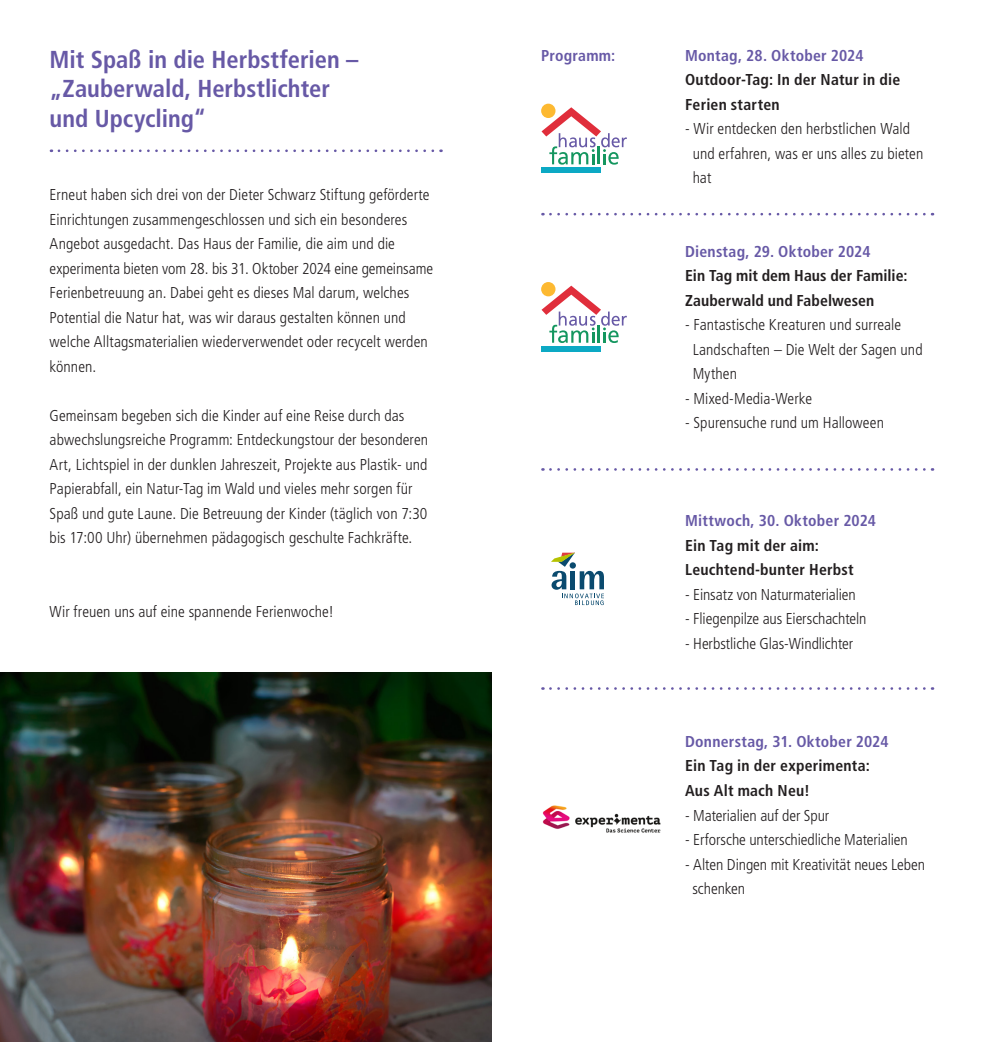
<style>
.page{position:relative;width:983px;height:1042px;background:#fff}
.page>*{position:absolute;margin:0;border:0;box-sizing:border-box;transform-origin:0 0}
.grund_normal{font:700 condensed 24.5px/29.4px "Frutiger LT";color:#6759a6}
.grund_normal-2{font:300 condensed 15.75px/24.5px "Frutiger LT";letter-spacing:.005em;color:#231f20}
.grund_normal-3{font:700 condensed 15.75px/24.5px "Frutiger LT";letter-spacing:.01em;color:#231f20}
.grund_normal-4{font:700 condensed 15.75px "Frutiger LT";letter-spacing:.015em;color:#6759a6}
</style>
<div class="page">
<svg style="left:59px;top:149px;width:382px;height:3px"></svg>
<svg style="left:550px;top:213px;width:382px;height:2px"></svg>
<svg style="left:550px;top:468px;width:382px;height:3px"></svg>
<svg style="left:550px;top:687px;width:382px;height:3px"></svg>
<svg style="left:541px;top:107px;width:85px;height:58px"></svg>
<div style="left:541px;top:168px;width:60px;height:5px;background:#0ca9c4"></div>
<div style="left:541px;top:104px;width:14px;height:14px;background:#fdb931;border-radius:50%"></div>
<svg style="left:541px;top:286px;width:85px;height:57px"></svg>
<div style="left:541px;top:346px;width:60px;height:5px;background:#0ca9c4"></div>
<div style="left:541px;top:282px;width:14px;height:14px;background:#fdb931;border-radius:50%"></div>
<svg style="left:551px;top:553px;width:52px;height:52px"></svg>
<img style="left:542px;top:805px;width:119px;height:28px">
<img style="left:0;top:672px;width:491px;height:370px">
<p class="grund_normal" style="left:50px;top:45px;width:310px">Mit Spaß in die Herbstferien –</p>
<p class="grund_normal" style="left:50px;top:74px;width:282px">„Zauberwald, Herbstlichter und Upcycling“</p>
<p class="grund_normal-2" style="left:50px;top:183px;width:385px">Erneut haben sich drei von der Dieter Schwarz Stiftung geförderte Einrichtungen zusammengeschlossen und sich ein besonderes Angebot ausgedacht. Das Haus der Familie, die aim und die experimenta bieten vom 28. bis 31. Oktober 2024 eine gemeinsame Ferienbetreuung an. Dabei geht es dieses Mal darum, welches Potential die Natur hat, was wir daraus gestalten können und welche Alltagsmaterialien wiederverwendet oder recycelt werden können.</p>
<p class="grund_normal-2" style="left:50px;top:403px;width:380px">Gemeinsam begeben sich die Kinder auf eine Reise durch das abwechslungsreiche Programm: Entdeckungstour der besonderen Art, Lichtspiel in der dunklen Jahreszeit, Projekte aus Plastik- und Papierabfall, ein Natur-Tag im Wald und vieles mehr sorgen für Spaß und gute Laune. Die Betreuung der Kinder (täglich von 7:30 bis 17:00 Uhr) übernehmen pädagogisch geschulte Fachkräfte.</p>
<p class="grund_normal-2" style="left:50px;top:599px;width:286px">Wir freuen uns auf eine spannende Ferienwoche!</p>
<p class="grund_normal-4" style="left:541px;top:46px;width:76px">Programm:</p>
<p class="grund_normal-4" style="left:685px;top:46px;width:180px">Montag, 28. Oktober 2024</p>
<p class="grund_normal-3" style="left:685px;top:68px;width:217px">Outdoor-Tag: In der Natur in die<br>Ferien starten</p>
<p class="grund_normal-2" style="left:692px;top:117px;width:232px;text-indent:-8px">- Wir entdecken den herbstlichen Wald und erfahren, was er uns alles zu bieten hat</p>
<p class="grund_normal-4" style="left:685px;top:242px;width:187px">Dienstag, 29. Oktober 2024</p>
<p class="grund_normal-3" style="left:685px;top:264px;width:224px">Ein Tag mit dem Haus der Familie:<br>Zauberwald und Fabelwesen</p>
<p class="grund_normal-2" style="left:692px;top:313px;width:231px;text-indent:-8px">- Fantastische Kreaturen und surreale<br>Landschaften – Die Welt der Sagen und<br>Mythen</p>
<p class="grund_normal-2" style="left:685px;top:386px;width:128px">- Mixed-Media-Werke</p>
<p class="grund_normal-2" style="left:685px;top:411px;width:200px">- Spurensuche rund um Halloween</p>
<p class="grund_normal-4" style="left:685px;top:511px;width:192px">Mittwoch, 30. Oktober 2024</p>
<p class="grund_normal-3" style="left:685px;top:533px;width:170px">Ein Tag mit der aim:<br>Leuchtend-bunter Herbst</p>
<p class="grund_normal-2" style="left:685px;top:582px;width:172px">- Einsatz von Naturmaterialien</p>
<p class="grund_normal-2" style="left:685px;top:607px;width:183px">- Fliegenpilze aus Eierschachteln</p>
<p class="grund_normal-2" style="left:685px;top:631px;width:170px">- Herbstliche Glas-Windlichter</p>
<p class="grund_normal-4" style="left:685px;top:732px;width:205px">Donnerstag, 31. Oktober 2024</p>
<p class="grund_normal-3" style="left:685px;top:754px;width:186px">Ein Tag in der experimenta:<br>Aus Alt mach Neu!</p>
<p class="grund_normal-2" style="left:685px;top:803px;width:146px">- Materialien auf der Spur</p>
<p class="grund_normal-2" style="left:685px;top:827px;width:224px">- Erforsche unterschiedliche Materialien</p>
<p class="grund_normal-2" style="left:692px;top:852px;width:234px;text-indent:-7px">- Alten Dingen mit Kreativität neues Leben schenken</p>
</div>
